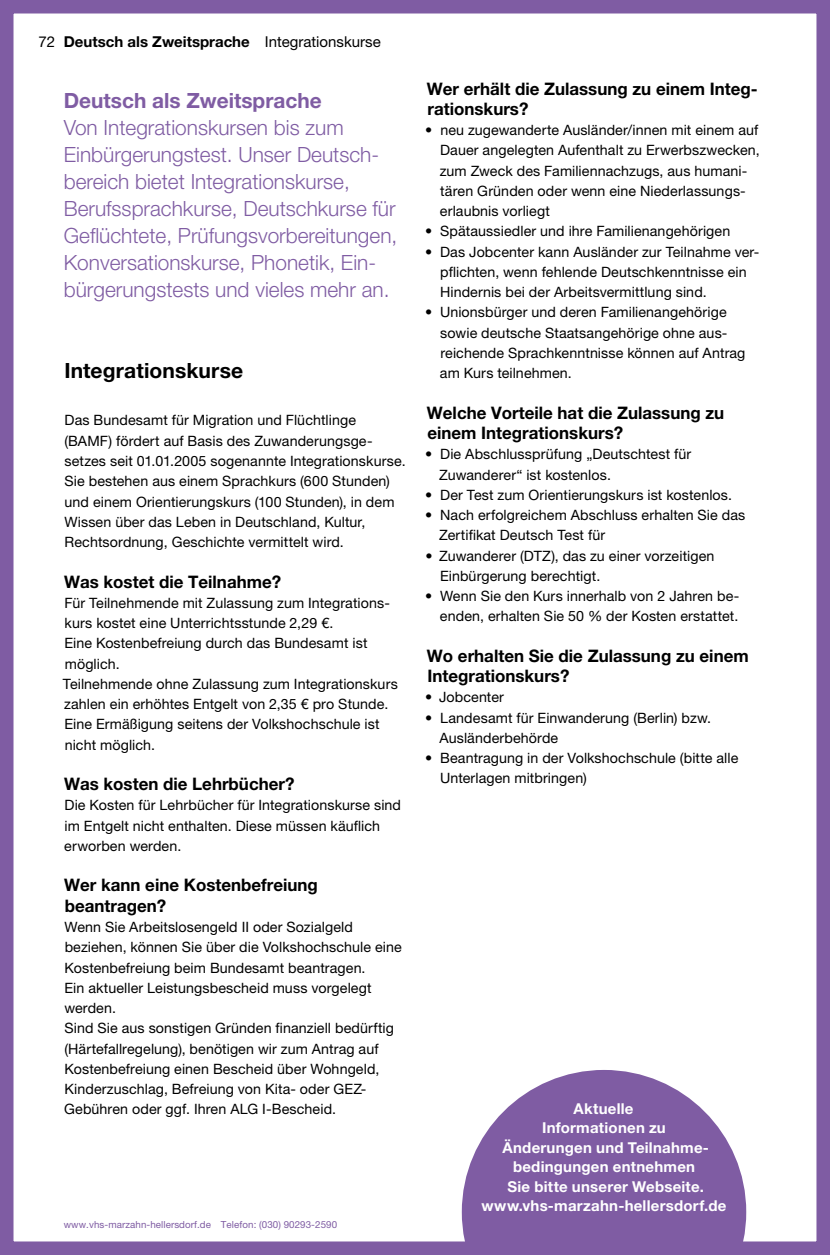
<style>
.page{position:relative;width:830px;height:1255px;background:#fff}
.page>*{position:absolute;margin:0;border:0;box-sizing:border-box;transform-origin:0 0}
.t1{font:300 21px/27px "Helvetica Neue LT Pro";color:#7f5ca3}
.t2{font:700 21px "Helvetica Neue LT Pro";color:#7f5ca3}
.t3{font:700 21px "Helvetica Neue LT Pro";letter-spacing:.005em;color:#000}
.t4{font:700 17.25px/20.2px "Helvetica Neue LT Pro";color:#000}
.t5{font:700 15px/19.5px "Helvetica Neue LT Pro";letter-spacing:.015em;color:#fff;text-align:center}
.t6{font:700 15px "Helvetica Neue LT Pro";color:#000}
.t7{font:15px "Helvetica Neue LT Pro";color:#000}
.t8{font:14.25px/20.2px "Helvetica Neue LT Pro";letter-spacing:.005em;color:#000}
.t9{font:9.75px "Helvetica Neue LT Pro";letter-spacing:.01em;color:#7f5ca3}
.s1{font-weight:400}
</style>
<div class="page">
<div style="left:0;top:0;width:829px;height:1254px;border:14px solid #7f5ca3"></div>
<svg style="left:461px;top:1070px;width:284px;height:184px;fill:#7f5ca3"></svg>
<p class="t7" style="left:39px;top:33px;width:18px">72</p>
<p class="t6" style="left:64px;top:32px;width:318px">Deutsch als Zweitsprache <span class="s1">Integrationskurse</span></p>
<h1 class="t2" style="left:64px;top:88px;width:259px">Deutsch als Zweitsprache</h1>
<p class="t1" style="left:64px;top:114px;width:335px">Von Integrationskursen bis zum Einbürgerungstest. Unser Deutsch&shy;bereich bietet Integrationskurse, Berufssprachkurse, Deutschkurse für Geflüchtete, Prüfungsvorbereitungen, Konversationskurse, Phonetik, Ein&shy;bürgerungstests und vieles mehr an.</p>
<h1 class="t3" style="left:64px;top:358px;width:180px">Integrationskurse</h1>
<p class="t8" style="left:64px;top:410px;width:342px">Das Bundesamt für Migration und Flüchtlinge (BAMF) fördert auf Basis des Zuwanderungsge&shy;setzes seit 01.01.2005 sogenannte Integrationskurse.<br>Sie bestehen aus einem Sprachkurs (600 Stunden) und einem Orientierungskurs (100 Stunden), in dem Wissen über das Leben in Deutschland, Kultur, Rechtsordnung, Geschichte vermittelt wird.</p>
<p class="t4" style="left:64px;top:571px;width:218px">Was kostet die Teilnahme?</p>
<p class="t8" style="left:63px;top:592px;width:336px">Für Teilnehmende mit Zulassung zum Integrations&shy;kurs kostet eine Unterrichtsstunde 2,29 €.<br>Eine Kostenbefreiung durch das Bundesamt ist möglich.<br>Teilnehmende ohne Zulassung zum Integrationskurs zahlen ein erhöhtes Entgelt von 2,35 € pro Stunde.<br>Eine Ermäßigung seitens der Volkshochschule ist nicht möglich.</p>
<p class="t4" style="left:64px;top:773px;width:232px">Was kosten die Lehrbücher?</p>
<p class="t8" style="left:64px;top:795px;width:338px">Die Kosten für Lehrbücher für Integrationskurse sind im Entgelt nicht enthalten. Diese müssen käuflich erworben werden.</p>
<p class="t4" style="left:64px;top:874px;width:255px">Wer kann eine Kostenbefreiung beantragen?</p>
<p class="t8" style="left:64px;top:916px;width:339px">Wenn Sie Arbeitslosengeld II oder Sozialgeld beziehen, können Sie über die Volkshochschule eine Kostenbefreiung beim Bundesamt beantragen.<br>Ein aktueller Leistungsbescheid muss vorgelegt werden.<br>Sind Sie aus sonstigen Gründen finanziell bedürftig (Härtefallregelung), benötigen wir zum Antrag auf Kostenbefreiung einen Bescheid über Wohngeld, Kinderzuschlag, Befreiung von Kita- oder GEZ-Gebühren oder ggf. Ihren ALG I-Bescheid.</p>
<p class="t9" style="left:64px;top:1218px;width:274px">www.vhs-marzahn-hellersdorf.de Telefon: (030) 90293-2590</p>
<p class="t4" style="left:427px;top:78px;width:332px">Wer erhält die Zulassung zu einem Integ&shy;rationskurs?</p>
<p class="t8" style="left:439px;top:120px;width:321px;text-indent:-14px">• neu zugewanderte Ausländer/innen mit einem auf Dauer angelegten Aufenthalt zu Erwerbszwecken, zum Zweck des Familiennachzugs, aus humani&shy;tären Gründen oder wenn eine Niederlassungs&shy;erlaubnis vorliegt</p>
<p class="t8" style="left:425px;top:221px;width:306px">• Spätaussiedler und ihre Familienangehörigen</p>
<p class="t8" style="left:440px;top:241px;width:320px;text-indent:-15px">• Das Jobcenter kann Ausländer zur Teilnahme ver&shy;pflichten, wenn fehlende Deutschkenntnisse ein<br>Hindernis bei der Arbeitsvermittlung sind.</p>
<p class="t8" style="left:439px;top:302px;width:307px;text-indent:-15px">• Unionsbürger und deren Familienangehörige sowie deutsche Staatsangehörige ohne aus&shy;reichende Sprachkenntnisse können auf Antrag am Kurs teilnehmen.</p>
<p class="t4" style="left:427px;top:402px;width:299px">Welche Vorteile hat die Zulassung zu einem Integrationskurs?</p>
<p class="t8" style="left:439px;top:444px;width:253px;text-indent:-14px">• Die Abschlussprüfung „Deutschtest für<br>Zuwanderer“ ist kostenlos.</p>
<p class="t8" style="left:425px;top:484px;width:308px">• Der Test zum Orientierungskurs ist kostenlos.</p>
<p class="t8" style="left:439px;top:504px;width:307px;text-indent:-14px">• Nach erfolgreichem Abschluss erhalten Sie das<br>Zertifikat Deutsch Test für</p>
<p class="t8" style="left:440px;top:545px;width:276px;text-indent:-15px">• Zuwanderer (DTZ), das zu einer vorzeitigen<br>Einbürgerung berechtigt.</p>
<p class="t8" style="left:425px;top:585px;width:314px;text-align:right">• Wenn Sie den Kurs innerhalb von 2 Jahren be&shy;enden, erhalten Sie 50 % der Kosten erstattet.</p>
<p class="t4" style="left:427px;top:645px;width:323px">Wo erhalten Sie die Zulassung zu einem<br>Integrationskurs?</p>
<p class="t8" style="left:425px;top:687px;width:80px">• Jobcenter</p>
<p class="t8" style="left:439px;top:707px;width:273px;text-indent:-14px">• Landesamt für Einwanderung (Berlin) bzw.<br>Ausländerbehörde</p>
<p class="t8" style="left:440px;top:747px;width:300px;text-indent:-15px">• Beantragung in der Volkshochschule (bitte alle<br>Unterlagen mitbringen)</p>
<p class="t5" style="left:481px;top:1098px;width:246px">Aktuelle<br>Informationen zu<br>Änderungen und Teilnahme&shy;bedingungen entnehmen<br>Sie bitte unserer Webseite. www.vhs-marzahn-hellersdorf.de</p>
</div>
